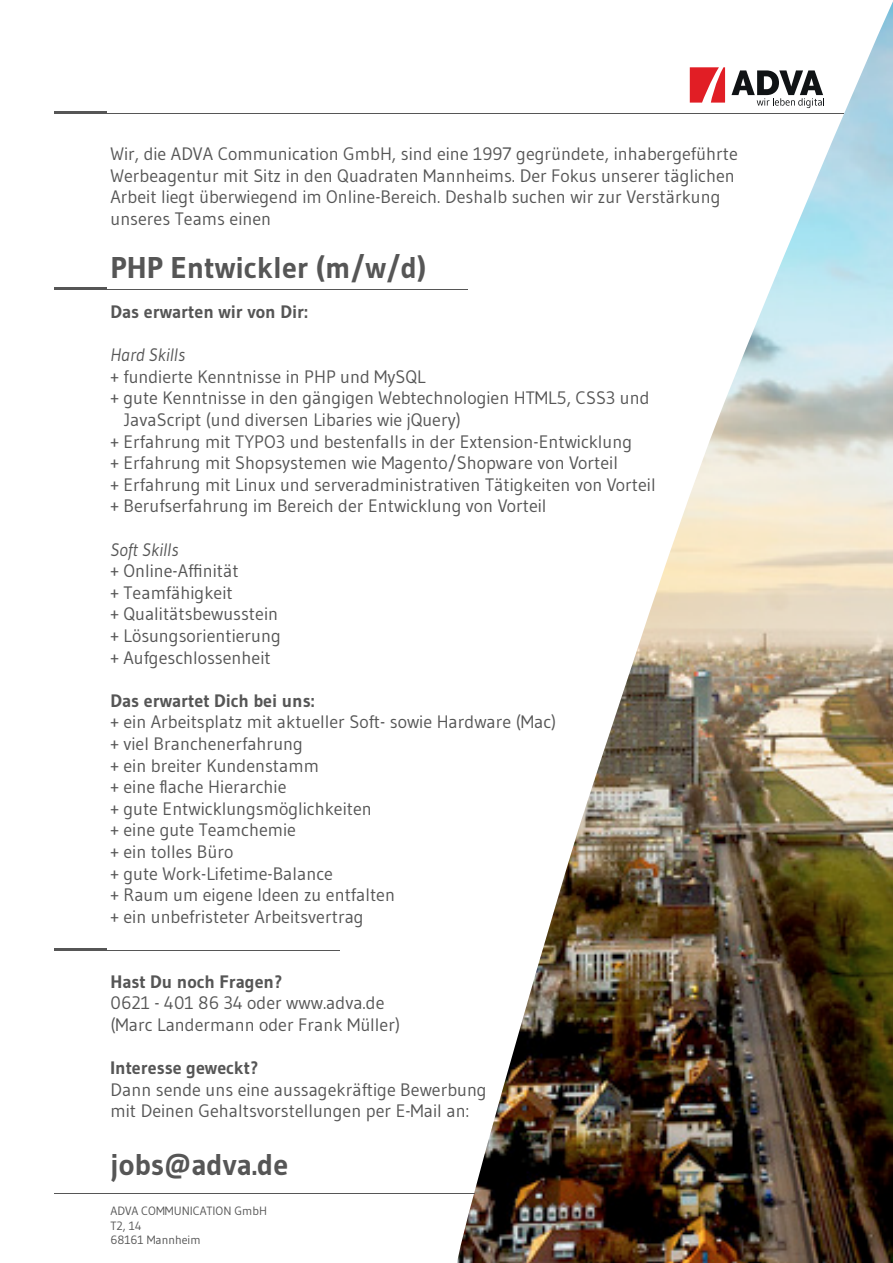
<style>
.page{position:relative;width:893px;height:1263px;background:#fff}
.page>*{position:absolute;margin:0;border:0;box-sizing:border-box;transform-origin:0 0}
.t1{font:700 30px "Gudea";color:#565656}
.t2{font:18px/21.6px "Gudea";color:#565656}
.t3{font:700 18px "Gudea";color:#565656}
.t4{font:italic 18px "Gudea";color:#565656}
.t5{font:12px/14.4px "Gudea";color:#565656}
</style>
<div class="page">
<img style="left:457px;top:1px;width:436px;height:1262px">
<hr style="left:54px;top:111px;width:52px;height:3px;background:#565656">
<hr style="left:79px;top:113px;width:765px;height:1px;background:#565656">
<svg style="left:690px;top:67px;width:35px;height:36px"></svg>
<svg style="left:731px;top:70px;width:93px;height:38px"></svg>
<hr style="left:54px;top:1193px;width:421px;height:1px;background:#565656">
<hr style="left:54px;top:288px;width:52px;height:2px;background:#565656">
<hr style="left:106px;top:289px;width:362px;height:1px;background:#565656">
<hr style="left:54px;top:948px;width:52px;height:3px;background:#565656">
<hr style="left:106px;top:950px;width:234px;height:1px;background:#565656">
<p class="t2" style="left:111px;top:143px;width:629px">Wir, die ADVA Communication GmbH, sind eine 1997 gegründete, inhabergeführte Werbeagentur mit Sitz in den Quadraten Mannheims. Der Fokus unserer täglichen Arbeit liegt überwiegend im Online-Bereich. Deshalb suchen wir zur Verstärkung unseres Teams einen</p>
<h1 class="t1" style="left:111px;top:249px;width:317px">PHP Entwickler (m/w/d)</h1>
<p class="t3" style="left:111px;top:300px;width:199px">Das erwarten wir von Dir:</p>
<p class="t4" style="left:111px;top:344px;width:76px">Hard Skills</p>
<p class="t2" style="left:111px;top:365px;width:317px">+ fundierte Kenntnisse in PHP und MySQL</p>
<p class="t2" style="left:111px;top:387px;width:540px">+ gute Kenntnisse in den gängigen Webtechnologien HTML5, CSS3 und</p>
<p class="t2" style="left:124px;top:409px;width:338px">JavaScript (und diversen Libaries wie jQuery)</p>
<p class="t2" style="left:111px;top:430px;width:523px">+ Erfahrung mit TYPO3 und bestenfalls in der Extension-Entwicklung</p>
<p class="t2" style="left:111px;top:452px;width:509px">+ Erfahrung mit Shopsystemen wie Magento/Shopware von Vorteil</p>
<p class="t2" style="left:111px;top:473px;width:547px">+ Erfahrung mit Linux und serveradministrativen Tätigkeiten von Vorteil</p>
<p class="t2" style="left:111px;top:495px;width:437px">+ Berufserfahrung im Bereich der Entwicklung von Vorteil</p>
<p class="t4" style="left:111px;top:538px;width:69px">Soft Skills</p>
<p class="t2" style="left:111px;top:560px;width:172px">+ Online-Affinität<br>+ Teamfähigkeit<br>+ Qualitätsbewusstein + Lösungsorientierung + Aufgeschlossenheit</p>
<p class="t3" style="left:111px;top:689px;width:206px">Das erwartet Dich bei uns:</p>
<p class="t2" style="left:111px;top:711px;width:447px">+ ein Arbeitsplatz mit aktueller Soft- sowie Hardware (Mac) + viel Branchenerfahrung<br>+ ein breiter Kundenstamm<br>+ eine flache Hierarchie<br>+ gute Entwicklungsmöglichkeiten<br>+ eine gute Teamchemie<br>+ ein tolles Büro<br>+ gute Work-Lifetime-Balance<br>+ Raum um eigene Ideen zu entfalten<br>+ ein unbefristeter Arbeitsvertrag</p>
<p class="t3" style="left:111px;top:970px;width:173px">Hast Du noch Fragen?</p>
<p class="t2" style="left:111px;top:992px;width:291px">0621 - 401 86 34 oder www.adva.de (Marc Landermann oder Frank Müller)</p>
<p class="t3" style="left:111px;top:1056px;width:149px">Interesse geweckt?</p>
<p class="t2" style="left:111px;top:1078px;width:378px">Dann sende uns eine aussagekräftige Bewerbung mit Deinen Gehaltsvorstellungen per E-Mail an:</p>
<h1 class="t1" style="left:111px;top:1146px;width:179px">jobs@adva.de</h1>
<p class="t5" style="left:111px;top:1204px;width:158px">ADVA COMMUNICATION GmbH<br>T2, 14<br>68161 Mannheim</p>
</div>
